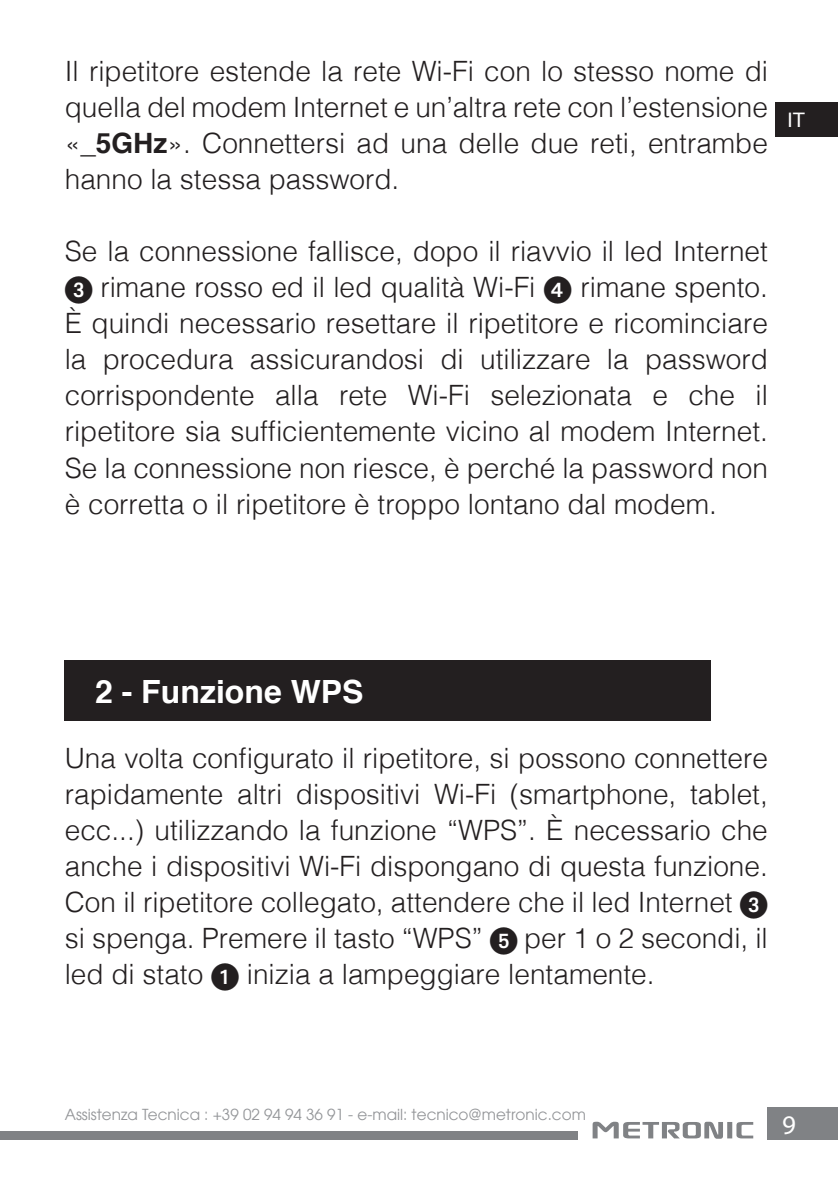
<style>
.page{position:relative;width:838px;height:1182px;background:#fff}
.page>*{position:absolute;margin:0;border:0;box-sizing:border-box;transform-origin:0 0}
.t1{font:700 32px "Helvetica";color:#fff}
.t2{font:300 28px/36px "Helvetica";color:#231f20;text-align:justify}
.t3{font:26.8px "Myriad Pro";color:#fff}
.t4{font:20px "Helvetica";color:#fff}
.t5{font:15.2px "Avant Garde LT";color:#939598}
.s1{font-weight:700}
.s2{font-family:"European Pi One";font-weight:400}
</style>
<div class="page">
<div style="left:0;top:1131px;width:578px;height:8px;background:#808285"></div>
<svg style="left:592px;top:1121px;width:161px;height:17px"></svg>
<div style="left:776px;top:102px;width:62px;height:34px;background:#231f20"></div>
<div style="left:768px;top:1107px;width:70px;height:33px;background:#808285"></div>
<div style="left:65px;top:661px;width:646px;height:60px;background:#231f20"></div>
<p class="t2" style="left:65px;top:51px;width:705px">Il ripetitore estende la rete Wi-Fi con lo stesso nome di quella del modem Internet e un’altra rete con l’estensione «<span class="s1">_5GHz</span>». Connettersi ad una delle due reti, entrambe hanno la stessa password.</p>
<p class="t2" style="left:65px;top:231px;width:705px">Se la connessione fallisce, dopo il riavvio il led Internet <span class="s2">3</span> rimane rosso ed il led qualità Wi-Fi <span class="s2">4</span> rimane spento.<br>È quindi necessario resettare il ripetitore e ricominciare la procedura assicurandosi di utilizzare la password corrispondente alla rete Wi-Fi selezionata e che il ripetitore sia sufficientemente vicino al modem Internet.<br>Se la connessione non riesce, è perché la password non è corretta o il ripetitore è troppo lontano dal modem.</p>
<p class="t4" style="left:787px;top:104px;width:19px">IT</p>
<p class="t1" style="left:95px;top:665px;width:270px">2 - Funzione WPS</p>
<p class="t2" style="left:65px;top:738px;width:704px">Una volta configurato il ripetitore, si possono connettere rapidamente altri dispositivi Wi-Fi (smartphone, tablet, ecc...) utilizzando la funzione “WPS”. È necessario che anche i dispositivi Wi-Fi dispongano di questa funzione.<br>Con il ripetitore collegato, attendere che il led Internet <span class="s2">3 </span>si spenga. Premere il tasto “WPS”</p>
<p class="t2" style="left:65px;top:918px;width:704px;text-indent:459px">per 1 o 2 secondi, il led di stato <span class="s2">1</span> inizia a lampeggiare lentamente.</p>
<p class="t5" style="left:65px;top:1106px;width:523px">Assistenza Tecnica : +39 02 94 94 36 91 - e-mail: tecnico@metronic.com</p>
<p class="t3" style="left:782px;top:1108px;width:15px">9</p>
</div>
